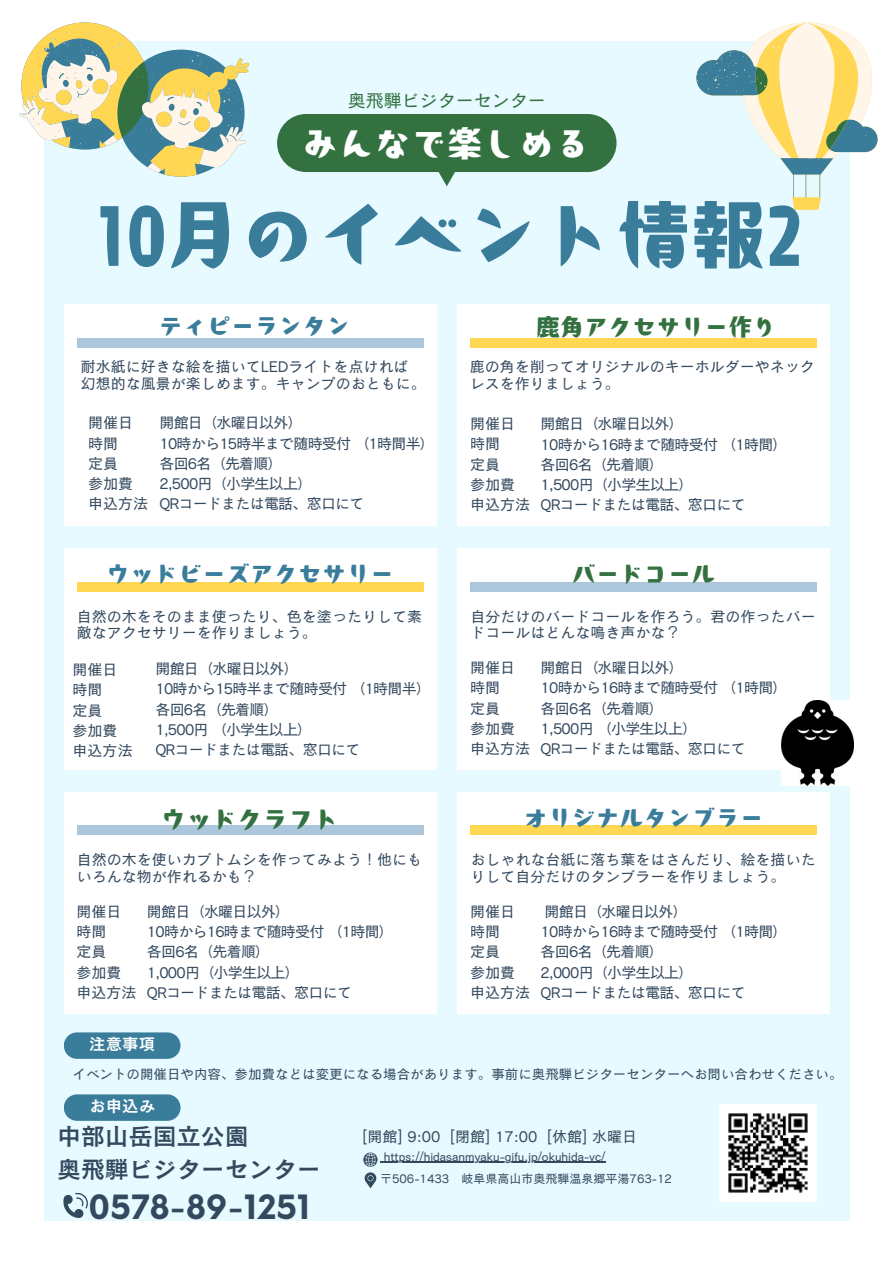
<style>
.page{position:relative;width:894px;height:1264px;background:#fff}
.page>*{position:absolute;margin:0;border:0;box-sizing:border-box;transform-origin:0 0}
.t1{font:75px "TT Akakane EB";color:#3a7d9b}
.t2{font:36px "TT Akakane EB";color:#fff}
.t3{font:700 32.7px "Now";color:#33495e}
.t4{font:25.5px "TT Akakane EB";color:#347141}
.t5{font:24px "TT Akakane EB";color:#3a7d9b}
.t6{font:24px/32.7px "Canva Cezanne Pro N DB";color:#33495e}
.t7{font:24px "TT Akakane EB";color:#347141}
.t8{font:18px "Canva Cezanne Pro N M";color:#347141}
.t9{font:16.5px "Canva Cezanne Pro N DB";color:#fff}
.t10{font:15px/20.2px "Canva Cezanne Pro N M";letter-spacing:-.05em;color:#33495e}
.t11{font:15px/20.2px "Canva Cezanne Pro N M";color:#33495e}
.t12{font:13.5px "Canva Cezanne Pro N M";color:#33495e}
.t13{font:12px "Canva Cezanne Pro N M";color:#33495e}
</style>
<div class="page">
<div style="left:44px;top:42px;width:805px;height:1179px;background:#e7faff"></div>
<svg style="left:63px;top:1192px;width:25px;height:25px"></svg>
<svg style="left:364px;top:1172px;width:12px;height:15px"></svg>
<svg style="left:696px;top:22px;width:181px;height:187px"></svg>
<svg style="left:19px;top:22px;width:231px;height:155px"></svg>
<div style="left:277px;top:114px;width:339px;height:58px;background:#347141;border-radius:29px"></div>
<svg style="left:438px;top:172px;width:17px;height:14px"></svg>
<div style="left:64px;top:304px;width:372px;height:221px;background:#fff"></div>
<div style="left:77px;top:338px;width:346px;height:9px;background:#acc7db"></div>
<svg style="left:64px;top:1094px;width:116px;height:26px;background:#4383a0"></svg>
<div style="left:457px;top:304px;width:372px;height:221px;background:#fff"></div>
<div style="left:470px;top:338px;width:346px;height:9px;background:#ffd753"></div>
<div style="left:64px;top:548px;width:372px;height:221px;background:#fff"></div>
<div style="left:77px;top:582px;width:346px;height:9px;background:#ffd753"></div>
<div style="left:457px;top:548px;width:372px;height:221px;background:#fff"></div>
<div style="left:470px;top:582px;width:346px;height:9px;background:#acc7db"></div>
<div style="left:457px;top:792px;width:372px;height:221px;background:#fff"></div>
<div style="left:470px;top:825px;width:346px;height:9px;background:#ffd753"></div>
<div style="left:64px;top:792px;width:372px;height:221px;background:#fff"></div>
<div style="left:77px;top:825px;width:346px;height:9px;background:#acc7db"></div>
<svg style="left:64px;top:1032px;width:116px;height:26px;background:#4383a0"></svg>
<img style="left:719px;top:1104px;width:97px;height:97px">
<img style="left:781px;top:700px;width:72px;height:85px">
<svg style="left:363px;top:1152px;width:20px;height:14px"></svg>
<hr style="left:383px;top:1161px;width:222px;height:1px;background:#33495e">
<h3 class="t8" style="left:347px;top:91px;width:200px">奥飛騨ビジターセンター</h3>
<h5 class="t2" style="left:302px;top:125px;width:290px">みんなで楽しめる</h5>
<h6 class="t1" style="left:90px;top:197px;width:714px">10月のイベント情報2</h6>
<h6 class="t5" style="left:159px;top:314px;width:193px">ティピーランタン</h6>
<h6 class="t11" style="left:81px;top:358px;width:346px;line-height:16.8px">耐水紙に好きな絵を描いてLEDライトを点ければ幻想的な風景が楽しめます。キャンプのおともに。</h6>
<p class="t11" style="left:88px;top:412px;width:46px">開催日時間定員参加費</p>
<p class="t11" style="left:88px;top:493px;width:61px">申込方法</p>
<h3 class="t11" style="left:159px;top:412px;width:145px">開館日（水曜日以外）</h3>
<h6 class="t10" style="left:159px;top:433px;width:277px">10時から15時半まで随時受付（1時間半）各回6名（先着順）<br>2,500円（小学生以上）<br>QRコードまたは電話、窓口にて</h6>
<p class="t7" style="left:536px;top:315px;width:241px">鹿角アクセサリー作り</p>
<h6 class="t11" style="left:469px;top:358px;width:346px;line-height:16.8px">鹿の角を削ってオリジナルのキーホルダーやネックレスを作りましょう。</h6>
<p class="t10" style="left:540px;top:413px;width:248px">開館日（水曜日以外）<br>10時から16時まで随時受付（1時間）各回6名（先着順）<br>1,500円（小学生以上）<br>QRコードまたは電話、窓口にて</p>
<p class="t11" style="left:470px;top:413px;width:46px">開催日時間定員参加費</p>
<p class="t11" style="left:470px;top:494px;width:61px">申込方法</p>
<p class="t5" style="left:106px;top:562px;width:289px">ウッドビーズアクセサリー</p>
<p class="t7" style="left:571px;top:562px;width:145px">バードコール</p>
<h6 class="t11" style="left:77px;top:607px;width:346px;line-height:16.8px">自然の木をそのまま使ったり、色を塗ったりして素敵なアクセサリーを作りましょう。</h6>
<h6 class="t11" style="left:470px;top:607px;width:346px;line-height:16.8px">自分だけのバードコールを作ろう。君の作ったバードコールはどんな鳴き声かな？</h6>
<h5 class="t11" style="left:73px;top:659px;width:46px">開催日時間定員参加費</h5>
<p class="t11" style="left:73px;top:740px;width:61px">申込方法</p>
<h3 class="t10" style="left:155px;top:658px;width:277px">開館日（水曜日以外）<br>10時から15時半まで随時受付（1時間半）</h3>
<h6 class="t10" style="left:155px;top:698px;width:206px">各回6名（先着順）<br>1,500円（小学生以上）<br>QRコードまたは電話、窓口にて</h6>
<h5 class="t11" style="left:470px;top:657px;width:46px">開催日時間定員参加費</h5>
<p class="t11" style="left:470px;top:738px;width:61px">申込方法</p>
<h3 class="t10" style="left:540px;top:657px;width:248px">開館日（水曜日以外）<br>10時から16時まで随時受付（1時間）各回6名（先着順）<br>1,500円（小学生以上）</h3>
<h6 class="t10" style="left:540px;top:738px;width:206px">QRコードまたは電話、窓口にて</h6>
<p class="t4" style="left:161px;top:806px;width:180px">ウッドクラフト</p>
<p class="t5" style="left:523px;top:806px;width:241px">オリジナルタンブラー</p>
<h4 class="t11" style="left:77px;top:851px;width:346px;line-height:16.8px">自然の木を使いカブトムシを作ってみよう！他にもいろんな物が作れるかも？</h4>
<h6 class="t11" style="left:470px;top:851px;width:346px;line-height:16.8px">おしゃれな台紙に落ち葉をはさんだり、絵を描いたりして自分だけのタンブラーを作りましょう。</h6>
<p class="t11" style="left:77px;top:901px;width:46px">開催日時間定員参加費</p>
<h4 class="t11" style="left:77px;top:982px;width:61px">申込方法</h4>
<p class="t10" style="left:147px;top:901px;width:248px">開館日（水曜日以外）<br>10時から16時まで随時受付（1時間）各回6名（先着順）<br>1,000円（小学生以上）<br>QRコードまたは電話、窓口にて</p>
<p class="t11" style="left:470px;top:901px;width:46px">開催日時間定員参加費</p>
<h3 class="t11" style="left:470px;top:982px;width:61px">申込方法</h3>
<h6 class="t10" style="left:540px;top:901px;width:248px">開館日（水曜日以外）<br>10時から16時まで随時受付（1時間）各回6名（先着順）<br>2,000円（小学生以上）<br>QRコードまたは電話、窓口にて</h6>
<h3 class="t9" style="left:89px;top:1035px;width:67px">注意事項</h3>
<h1 class="t12" style="left:72px;top:1067px;width:771px">イベントの開催日や内容、参加費などは変更になる場合があります。事前に奥飛騨ビジターセンターへお問い合わせください。</h1>
<h5 class="t9" style="left:89px;top:1097px;width:67px">お申込み</h5>
<h2 class="t6" style="left:57px;top:1119px;width:265px">中部山岳国立公園<br>奥飛騨ビジターセンター</h2>
<h4 class="t3" style="left:88px;top:1189px;width:224px">0578-89-1251</h4>
<p class="t11" style="left:362px;top:1126px;width:270px">[開館] 9:00 [閉館] 17:00 [休館] 水曜日</p>
<h3 class="t13" style="left:380px;top:1172px;width:293px">〒506-1433 岐阜県高山市奥飛騨温泉郷平湯763-12</h3>
<p class="t13" style="left:383px;top:1150px;width:223px">https://hidasanmyaku-gifu.jp/okuhida-vc/</p>
</div>
